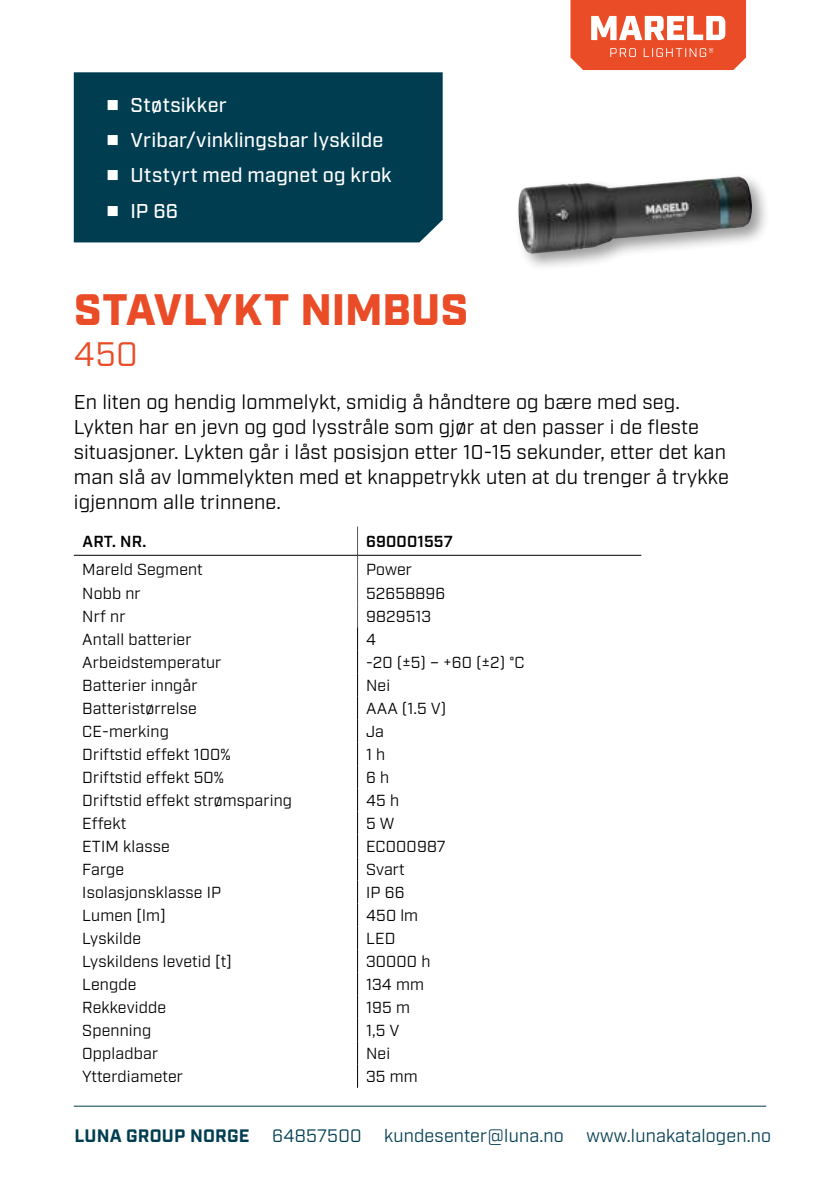
<style>
.page{position:relative;width:840px;height:1191px;background:#fff}
.page>*{position:absolute;margin:0;border:0;box-sizing:border-box;transform-origin:0 0}
.t1{font:900 44px "Industry";color:#e94c26}
.t2{font:34px "Industry";color:#e94c26}
.t3{font:20px/25px "Industry";letter-spacing:.01em;color:#000}
.t4{font:500 20px/35.4px "Industry";letter-spacing:.01em;color:#fff}
.t5{font:18px "Industry";letter-spacing:.01em;color:#003d50}
.t6{font:700 18px "Industry";letter-spacing:.01em;color:#003d50}
.t7{font:16px "Industry";letter-spacing:.01em;color:#000}
.t8{font:600 16px "Industry";letter-spacing:.01em;color:#000}
</style>
<div class="page">
<hr style="left:74px;top:1105px;width:691px;height:1px;background:#003d50">
<div style="left:513px;top:172px;width:257px;height:100px;background:#000;opacity:.4"></div>
<img style="left:518px;top:176px;width:219px;height:64px">
<svg style="left:357px;top:526px;width:1px;height:561px"></svg>
<hr style="left:74px;top:555px;width:283px;height:1px;background:#000">
<hr style="left:357px;top:555px;width:284px;height:1px;background:#000">
<div style="left:74px;top:72px;width:368px;height:170px;background:#003d50"></div>
<svg style="left:570px;top:0;width:175px;height:70px"></svg>
<svg style="left:108px;top:99px;width:10px;height:11px"></svg>
<svg style="left:108px;top:135px;width:10px;height:10px"></svg>
<svg style="left:108px;top:170px;width:10px;height:10px"></svg>
<svg style="left:108px;top:206px;width:10px;height:10px"></svg>
<p class="t4" style="left:130px;top:88px;width:262px">Støtsikker<br>Vribar/vinklingsbar lyskilde<br>Utstyrt med magnet og krok<br>IP 66</p>
<h1 class="t1" style="left:74px;top:283px;width:395px">STAVLYKT NIMBUS</h1>
<h2 class="t2" style="left:74px;top:334px;width:65px">450</h2>
<p class="t3" style="left:74px;top:389px;width:656px">En liten og hendig lommelykt, smidig å håndtere og bære med seg.<br>Lykten har en jevn og god lysstråle som gjør at den passer i de fleste situasjoner. Lykten går i låst posisjon etter 10-15 sekunder, etter det kan man slå av lommelykten med et knappetrykk uten at du trenger å trykke igjennom alle trinnene.</p>
<p class="t8" style="left:82px;top:532px;width:65px">ART. NR.</p>
<p class="t8" style="left:366px;top:532px;width:88px">690001557</p>
<p class="t7" style="left:82px;top:560px;width:122px">Mareld Segment</p>
<p class="t7" style="left:366px;top:560px;width:47px">Power</p>
<p class="t7" style="left:82px;top:583px;width:60px">Nobb nr</p>
<p class="t7" style="left:366px;top:583px;width:81px">52658896</p>
<p class="t7" style="left:82px;top:606px;width:45px">Nrf nr</p>
<p class="t7" style="left:366px;top:606px;width:67px">9829513</p>
<p class="t7" style="left:82px;top:629px;width:111px">Antall batterier</p>
<p class="t7" style="left:366px;top:629px;width:11px">4</p>
<p class="t7" style="left:82px;top:652px;width:140px">Arbeidstemperatur</p>
<p class="t7" style="left:366px;top:652px;width:160px">-20 (±5) – +60 (±2) °C</p>
<p class="t7" style="left:82px;top:675px;width:117px">Batterier inngår</p>
<p class="t7" style="left:366px;top:675px;width:26px">Nei</p>
<p class="t7" style="left:82px;top:698px;width:116px">Batteristørrelse</p>
<p class="t7" style="left:366px;top:698px;width:82px">AAA (1.5 V)</p>
<p class="t7" style="left:82px;top:721px;width:88px">CE-merking</p>
<p class="t7" style="left:366px;top:721px;width:19px">Ja</p>
<p class="t7" style="left:82px;top:744px;width:150px">Driftstid effekt 100%</p>
<p class="t7" style="left:366px;top:744px;width:21px">1 h</p>
<p class="t7" style="left:82px;top:767px;width:143px">Driftstid effekt 50%</p>
<p class="t7" style="left:366px;top:767px;width:25px">6 h</p>
<p class="t7" style="left:82px;top:790px;width:211px">Driftstid effekt strømsparing</p>
<p class="t7" style="left:366px;top:790px;width:34px">45 h</p>
<p class="t7" style="left:82px;top:813px;width:45px">Effekt</p>
<p class="t7" style="left:366px;top:813px;width:30px">5 W</p>
<p class="t7" style="left:82px;top:837px;width:89px">ETIM klasse</p>
<p class="t7" style="left:366px;top:837px;width:81px">EC000987</p>
<p class="t7" style="left:82px;top:860px;width:43px">Farge</p>
<p class="t7" style="left:366px;top:860px;width:40px">Svart</p>
<p class="t7" style="left:82px;top:883px;width:140px">Isolasjonsklasse IP</p>
<p class="t7" style="left:366px;top:883px;width:40px">IP 66</p>
<p class="t7" style="left:82px;top:906px;width:85px">Lumen [lm]</p>
<p class="t7" style="left:366px;top:906px;width:54px">450 lm</p>
<p class="t7" style="left:82px;top:929px;width:60px">Lyskilde</p>
<p class="t7" style="left:366px;top:929px;width:31px">LED</p>
<p class="t7" style="left:82px;top:952px;width:151px">Lyskildens levetid [t]</p>
<p class="t7" style="left:366px;top:952px;width:66px">30000 h</p>
<p class="t7" style="left:82px;top:975px;width:56px">Lengde</p>
<p class="t7" style="left:366px;top:975px;width:59px">134 mm</p>
<p class="t7" style="left:82px;top:998px;width:85px">Rekkevidde</p>
<p class="t7" style="left:366px;top:998px;width:45px">195 m</p>
<p class="t7" style="left:82px;top:1021px;width:70px">Spenning</p>
<p class="t7" style="left:366px;top:1021px;width:35px">1,5 V</p>
<p class="t7" style="left:82px;top:1044px;width:77px">Oppladbar</p>
<p class="t7" style="left:366px;top:1044px;width:26px">Nei</p>
<p class="t7" style="left:82px;top:1067px;width:102px">Ytterdiameter</p>
<p class="t7" style="left:366px;top:1067px;width:53px">35 mm</p>
<p class="t6" style="left:74px;top:1125px;width:176px">LUNA GROUP NORGE</p>
<p class="t5" style="left:272px;top:1125px;width:91px">64857500</p>
<p class="t5" style="left:384px;top:1125px;width:181px">kundesenter@luna.no</p>
<p class="t5" style="left:586px;top:1125px;width:186px">www.lunakatalogen.no</p>
</div>
